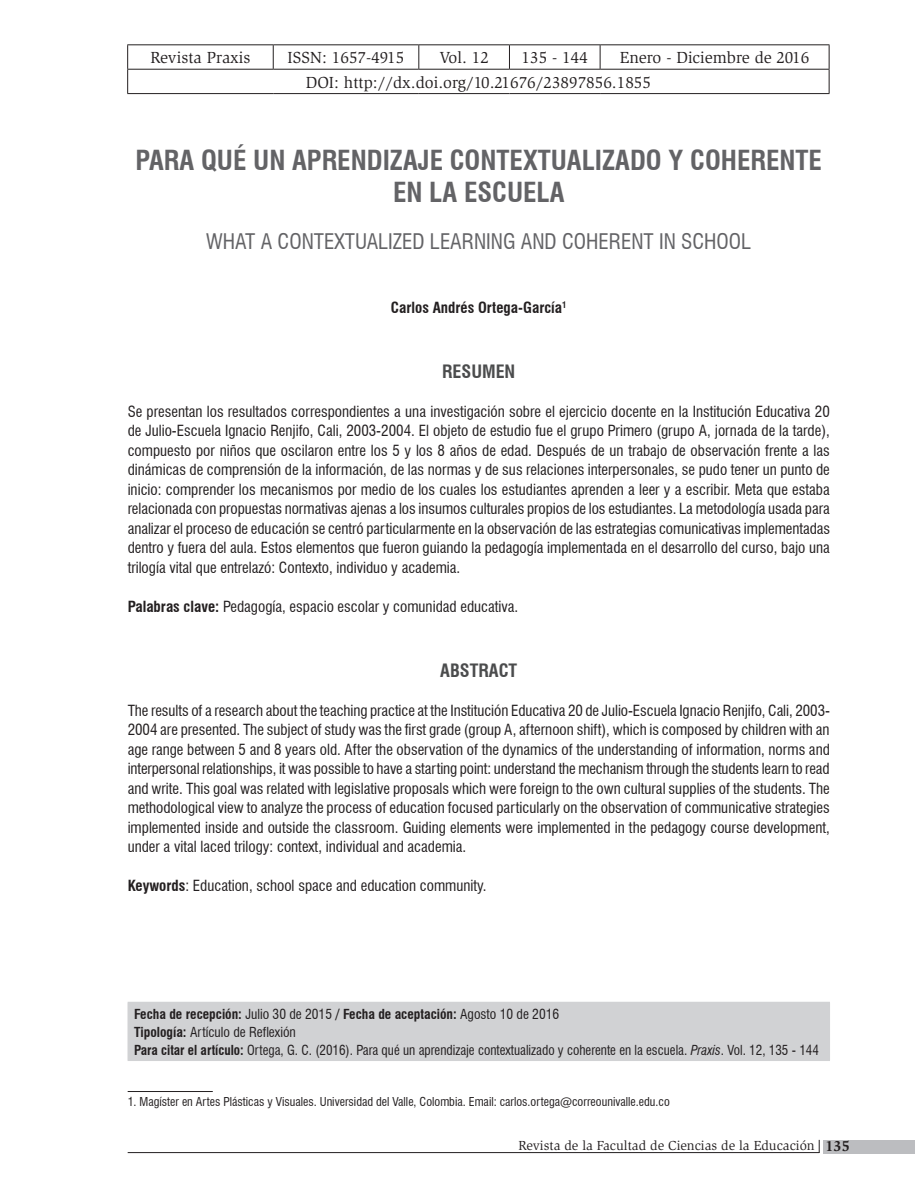
<style>
.page{position:relative;width:915px;height:1191px;background:#fff}
.page>*{position:absolute;margin:0;border:0;box-sizing:border-box;transform-origin:0 0}
.Título{font:700 condensed 27px/32.4px "Swiss 721 BT";color:#636366;text-align:center}
.Título_en_inglés{font:condensed 21px "Swiss 721 BT";color:#636366}
.Subtitulo_resumen-ab{font:700 condensed 18px "Swiss 721 BT";color:#4b4c4d}
.C__de_texto{font:16.5px "Slimbach";color:#231f20}
.Resume-Abstract{font:condensed 15px/19.5px "Swiss 721 BT";color:#231f20;text-align:justify}
.Autor{font:700 condensed 15px "Swiss 721 BT";color:#231f20}
.Datos_Articulos{font:condensed 13.5px "Swiss 721 BT";color:#231f20}
.t1{font:13.5px "Slimbach";color:#231f20}
.Datos_Articulos-2{font:700 condensed 13.5px "Swiss 721 BT";color:#231f20}
.Datos_Autor{font:condensed 12px "Swiss 721 BT";color:#231f20}
.s1{font-weight:700}
.s2{font-weight:400}
.s3{font-style:italic}
.s4{font-weight:700;font-size:15px}
</style>
<div class="page">
<div style="left:823px;top:1139px;width:91px;height:14px;background:#bcbdc0"></div>
<hr style="left:128px;top:1152px;width:691px;height:1px;background:#231f20">
<svg style="left:818px;top:1140px;width:1px;height:13px"></svg>
<hr style="left:128px;top:1091px;width:85px;height:1px;background:#231f20">
<div style="left:128px;top:1002px;width:701px;height:58px;background:#d1d2d4"></div>
<hr style="left:128px;top:1060px;width:701px;height:1px;background:#d1d2d4">
<hr style="left:127px;top:44px;width:146px;height:1px;background:#231f20">
<hr style="left:273px;top:44px;width:145px;height:1px;background:#231f20">
<svg style="left:273px;top:45px;width:1px;height:24px"></svg>
<hr style="left:418px;top:44px;width:91px;height:1px;background:#231f20">
<svg style="left:418px;top:45px;width:1px;height:24px"></svg>
<hr style="left:509px;top:44px;width:91px;height:1px;background:#231f20">
<svg style="left:509px;top:45px;width:1px;height:24px"></svg>
<hr style="left:600px;top:44px;width:229px;height:1px;background:#231f20">
<svg style="left:599px;top:45px;width:1px;height:24px"></svg>
<hr style="left:127px;top:69px;width:146px;height:1px;background:#231f20">
<svg style="left:127px;top:45px;width:1px;height:48px"></svg>
<hr style="left:273px;top:69px;width:145px;height:1px;background:#231f20">
<hr style="left:418px;top:69px;width:91px;height:1px;background:#231f20">
<hr style="left:509px;top:69px;width:91px;height:1px;background:#231f20">
<hr style="left:600px;top:69px;width:229px;height:1px;background:#231f20">
<svg style="left:828px;top:45px;width:1px;height:48px"></svg>
<hr style="left:127px;top:93px;width:146px;height:1px;background:#231f20">
<hr style="left:273px;top:93px;width:145px;height:1px;background:#231f20">
<hr style="left:418px;top:93px;width:91px;height:1px;background:#231f20">
<hr style="left:509px;top:93px;width:91px;height:1px;background:#231f20">
<hr style="left:600px;top:93px;width:229px;height:1px;background:#231f20">
<p class="C__de_texto" style="left:150px;top:48px;width:101px">Revista Praxis</p>
<p class="C__de_texto" style="left:287px;top:48px;width:118px">ISSN: 1657-4915</p>
<p class="C__de_texto" style="left:439px;top:48px;width:51px">Vol. 12</p>
<p class="C__de_texto" style="left:521px;top:48px;width:68px">135 - 144</p>
<p class="C__de_texto" style="left:619px;top:48px;width:191px">Enero - Diciembre de 2016</p>
<p class="C__de_texto" style="left:305px;top:73px;width:346px">DOI: http://dx.doi.org/10.21676/23897856.1855</p>
<p class="t1" style="left:395px;top:50px;width:169px">Carlos Andrés Ortega-García</p>
<p class="Título" style="left:136px;top:144px;width:687px">PARA QUÉ UN APRENDIZAJE CONTEXTUALIZADO Y COHERENTE<br>EN LA ESCUELA</p>
<p class="Título_en_inglés" style="left:206px;top:229px;width:546px">WHAT A CONTEXTUALIZED LEARNING AND COHERENT IN SCHOOL</p>
<p class="Autor" style="left:391px;top:299px;width:177px">Carlos Andrés Ortega-García<sup>1</sup></p>
<p class="Subtitulo_resumen-ab" style="left:442px;top:360px;width:75px">RESUMEN</p>
<p class="Resume-Abstract" style="left:128px;top:401px;width:703px">Se presentan los resultados correspondientes a una investigación sobre el ejercicio docente en la Institución Educativa 20 de Julio-Escuela Ignacio Renjifo, Cali, 2003-2004. El objeto de estudio fue el grupo Primero (grupo A, jornada de la tarde), compuesto por niños que oscilaron entre los 5 y los 8 años de edad. Después de un trabajo de observación frente a las dinámicas de comprensión de la información, de las normas y de sus relaciones interpersonales, se pudo tener un punto de inicio: comprender los mecanismos por medio de los cuales los estudiantes aprenden a leer y a escribir. Meta que estaba relacionada con propuestas normativas ajenas a los insumos culturales propios de los estudiantes. La metodología usada para analizar el proceso de educación se centró particularmente en la observación de las estrategias comunicativas implementadas dentro y fuera del aula. Estos elementos que fueron guiando la pedagogía implementada en el desarrollo del curso, bajo una trilogía vital que entrelazó: Contexto, individuo y academia.</p>
<p class="Resume-Abstract" style="left:128px;top:596px;width:392px"><span class="s1">Palabras clave:</span> Pedagogía, espacio escolar y comunidad educativa.</p>
<p class="Subtitulo_resumen-ab" style="left:440px;top:659px;width:78px">ABSTRACT</p>
<p class="Resume-Abstract" style="left:128px;top:700px;width:703px">The results of a research about the teaching practice at the Institución Educativa 20 de Julio-Escuela Ignacio Renjifo, Cali, 2003- 2004 are presented. The subject of study was the first grade (group A, afternoon shift), which is composed by children with an age range between 5 and 8 years old. After the observation of the dynamics of the understanding of information, norms and interpersonal relationships, it was possible to have a starting point: understand the mechanism through the students learn to read and write. This goal was related with legislative proposals which were foreign to the own cultural supplies of the students. The methodological view to analyze the process of education focused particularly on the observation of communicative strategies implemented inside and outside the classroom. Guiding elements were implemented in the pedagogy course development, under a vital laced trilogy: context, individual and academia.</p>
<p class="Resume-Abstract" style="left:128px;top:876px;width:360px"><span class="s1">Keywords</span>: Education, school space and education community.</p>
<p class="Datos_Articulos-2" style="left:134px;top:1005px;width:426px">Fecha de recepción: <span class="s2">Julio 30 de 2015</span> / Fecha de aceptación: <span class="s2">Agosto 10 de 2016</span></p>
<p class="Datos_Articulos" style="left:134px;top:1023px;width:163px"><span class="s1">Tipología:</span> Artículo de Reflexión</p>
<p class="Datos_Articulos" style="left:134px;top:1041px;width:686px"><span class="s1">Para citar el artículo:</span> Ortega, G. C. (2016). Para qué un aprendizaje contextualizado y coherente en la escuela. <span class="s3">Praxis</span>. Vol. 12, 135 - 144</p>
<p class="Datos_Autor" style="left:128px;top:1094px;width:543px">1. Magíster en Artes Plásticas y Visuales. Universidad del Valle, Colombia. Email: carlos.ortega@correounivalle.edu.co</p>
<p class="t1" style="left:518px;top:1137px;width:333px">Revista de la Facultad de Ciencias de la Educación <span class="s4">135</span></p>
</div>
